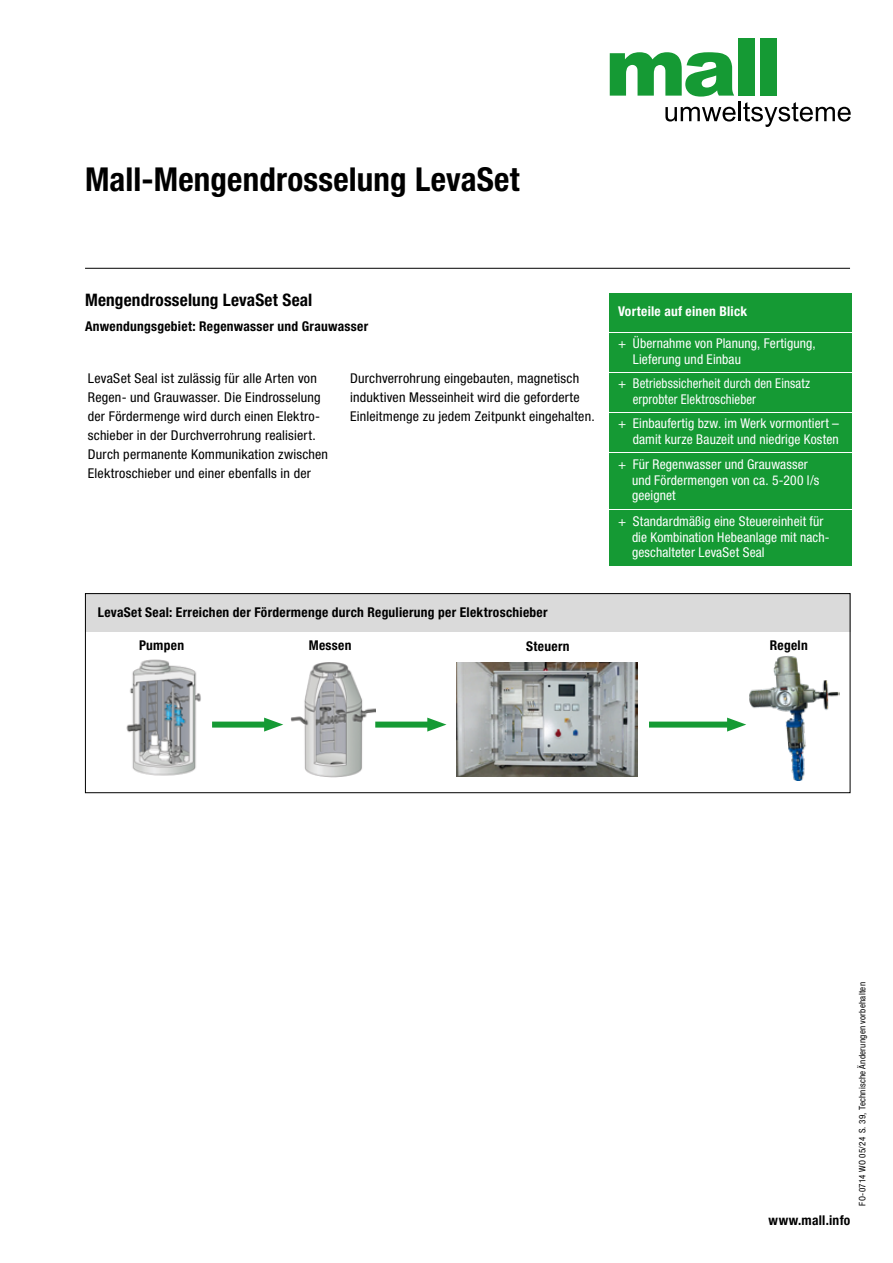
<style>
.page{position:relative;width:893px;height:1263px;background:#fff}
.page>*{position:absolute;margin:0;border:0;box-sizing:border-box;transform-origin:0 0}
.t1{font:700 condensed 33px "Helvetica Neue LT Pro";letter-spacing:.005em;color:#000}
.t2{font:700 condensed 17.25px "Helvetica Neue LT Pro";letter-spacing:.01em;color:#000}
.t3{font:condensed 13.5px/19.2px "Helvetica Neue LT Pro";letter-spacing:.01em;color:#000;scale:1.04 1}
.t4{font:condensed 13.5px/15.8px "Helvetica Neue LT Pro";letter-spacing:.01em;color:#fff}
.t5{font:700 condensed 13.5px "Helvetica Neue LT Pro";letter-spacing:.02em;color:#000}
.t6{font:700 condensed 13.5px "Helvetica Neue LT Pro";letter-spacing:.02em;color:#fff}
.t7{font:condensed 9px "Helvetica Neue LT Pro";letter-spacing:.025em;color:#000}
</style>
<div class="page">
<hr style="left:85px;top:268px;width:765px;height:1px;background:#000">
<img style="left:456px;top:662px;width:181px;height:114px">
<img style="left:749px;top:655px;width:91px;height:125px">
<div style="left:85px;top:593px;width:765px;height:38px;background:#dadada"></div>
<div style="left:85px;top:593px;width:765px;height:200px;border:1px solid #000"></div>
<img style="left:290px;top:662px;width:86px;height:115px">
<div style="left:212px;top:722px;width:59px;height:6px;background:#159a34"></div>
<svg style="left:264px;top:718px;width:19px;height:13px"></svg>
<div style="left:375px;top:722px;width:60px;height:6px;background:#159a34"></div>
<svg style="left:427px;top:718px;width:19px;height:13px"></svg>
<div style="left:649px;top:722px;width:85px;height:6px;background:#159a34"></div>
<svg style="left:727px;top:718px;width:19px;height:13px"></svg>
<img style="left:126px;top:659px;width:75px;height:117px">
<div style="left:609px;top:293px;width:243px;height:39px;background:#159a34"></div>
<div style="left:609px;top:333px;width:243px;height:39px;background:#159a34"></div>
<div style="left:609px;top:373px;width:243px;height:39px;background:#159a34"></div>
<div style="left:609px;top:413px;width:243px;height:39px;background:#159a34"></div>
<div style="left:609px;top:453px;width:243px;height:56px;background:#159a34"></div>
<div style="left:609px;top:510px;width:243px;height:56px;background:#159a34"></div>
<svg style="left:610px;top:52px;width:124px;height:45px"></svg>
<div style="left:738px;top:38px;width:17px;height:58px;background:#159a34"></div>
<div style="left:761px;top:38px;width:16px;height:58px;background:#159a34"></div>
<svg style="left:665px;top:107px;width:71px;height:15px"></svg>
<hr style="left:738px;top:102px;width:3px;height:19px;background:#000">
<svg style="left:743px;top:102px;width:108px;height:25px"></svg>
<h1 class="t1" style="left:85px;top:160px;width:436px">Mall-Mengendrosselung LevaSet</h1>
<p class="t2" style="left:85px;top:290px;width:229px">Mengendrosselung LevaSet Seal</p>
<p class="t5" style="left:85px;top:318px;width:285px">Anwendungsgebiet: Regenwasser und Grauwasser</p>
<p class="t3" style="left:88px;top:368px;width:233px">LevaSet Seal ist zulässig für alle Arten von Regen- und Grauwasser. Die Eindrosselung der Fördermenge wird durch einen Elektro&shy;schieber in der Durchverrohrung realisiert.<br>Durch permanente Kommunikation zwischen Elektroschieber und einer ebenfalls in der</p>
<p class="t3" style="left:350px;top:368px;width:237px">Durchverrohrung eingebauten, magnetisch induktiven Messeinheit wird die geforderte<br>Einleitmenge zu jedem Zeitpunkt eingehalten.</p>
<p class="t6" style="left:618px;top:303px;width:131px">Vorteile auf einen Blick</p>
<p class="t4" style="left:633px;top:336px;width:184px;text-indent:-15px">+ Übernahme von Planung, Fertigung,<br>Lieferung und Einbau</p>
<p class="t4" style="left:633px;top:375px;width:179px;text-indent:-15px">+ Betriebssicherheit durch den Einsatz erprobter Elektroschieber</p>
<p class="t4" style="left:618px;top:415px;width:222px;text-align:right">+ Einbaufertig bzw. im Werk vormontiert – damit kurze Bauzeit und niedrige Kosten</p>
<p class="t4" style="left:632px;top:456px;width:189px;text-indent:-14px">+ Für Regenwasser und Grauwasser und Fördermengen von ca. 5-200 l/s geeignet</p>
<p class="t4" style="left:632px;top:513px;width:199px;text-indent:-14px">+ Standardmäßig eine Steuereinheit für die Kombination Hebeanlage mit nach&shy;geschalteter LevaSet Seal</p>
<p class="t5" style="left:98px;top:604px;width:451px">LevaSet Seal: Erreichen der Fördermenge durch Regulierung per Elektroschieber</p>
<p class="t5" style="left:139px;top:637px;width:47px">Pumpen</p>
<p class="t5" style="left:309px;top:637px;width:44px">Messen</p>
<p class="t5" style="left:526px;top:638px;width:45px">Steuern</p>
<p class="t5" style="left:770px;top:637px;width:39px">Regeln</p>
<p class="t7" style="left:857px;top:1205px;width:225px;rotate:-90deg">FO-0714 WO 05/24 S. 39, Technische Änderungen vorbehalten</p>
<p class="t5" style="left:769px;top:1212px;width:83px">www.mall.info</p>
</div>
